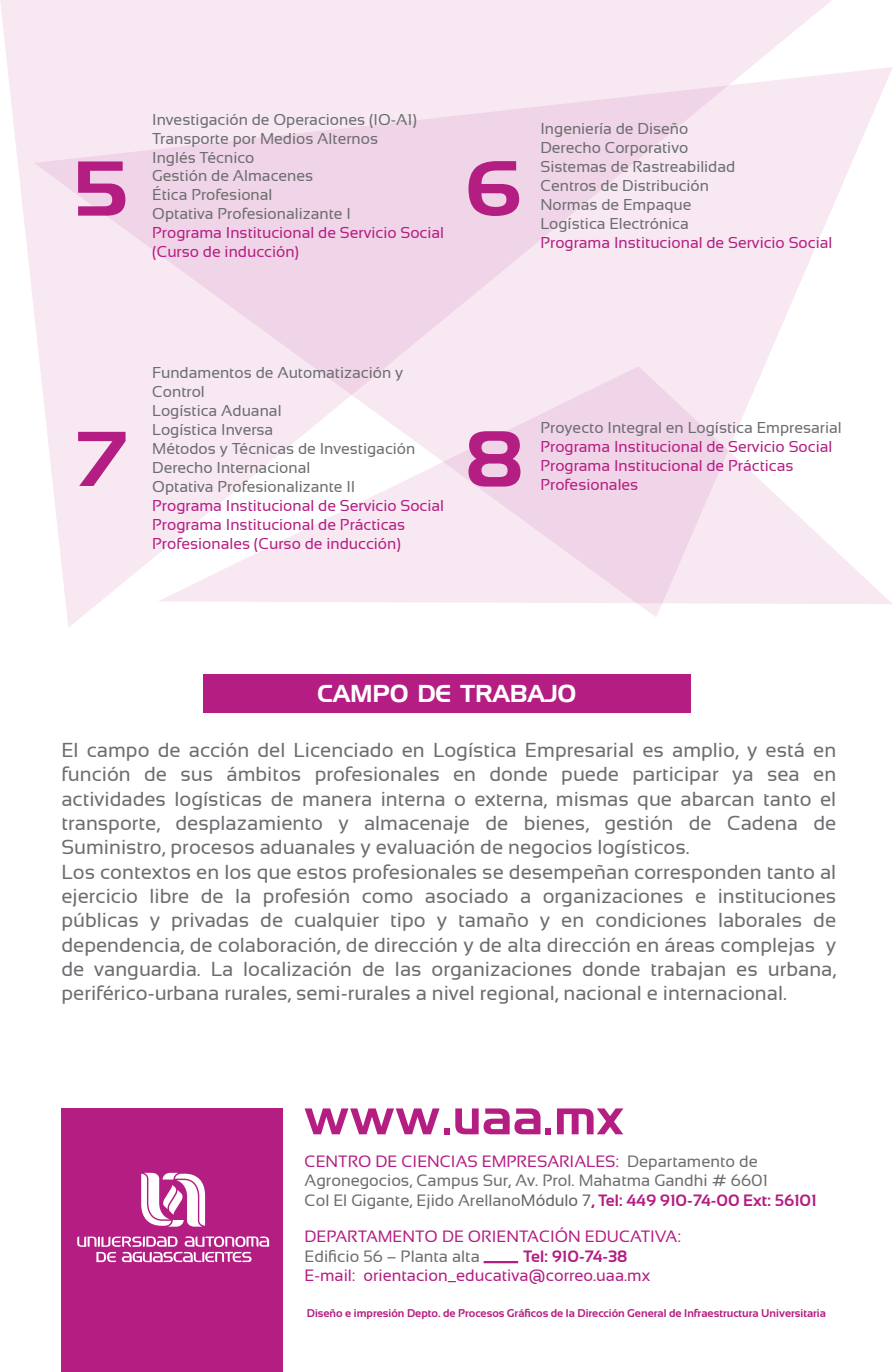
<style>
.page{position:relative;width:893px;height:1372px;background:#fff}
.page>*{position:absolute;margin:0;border:0;box-sizing:border-box;transform-origin:0 0}
.t1{font:24.3px "Hanzel Normal";color:#fff}
.t2{font:20.25px/24.3px "Sansation";color:#6c6d70}
.t3{font:16.43px/19.8px "Sansation";color:#6c6d70}
.t4{font:16.43px "Sansation";color:#b41e82}
.t5{font:700 16.43px "Sansation";color:#b41e82}
.t6{font:15.75px/18.9px "Sansation";color:#6c6d70}
.t7{font:15.75px/18.9px "Sansation";color:#b41e82}
.t8{font:700 11.25px "Sansation";color:#b41e82}
.s1{color:#b41e82}
.s2{color:#5f6364}
.s3{font-weight:700;color:#b41e82}
</style>
<div class="page">
<svg style="left:0;top:0;width:832px;height:627px;fill:#f7e8f2"></svg>
<svg style="left:34px;top:67px;width:859px;height:550px;fill:#f7e8f2"></svg>
<svg style="left:305px;top:1108px;width:246px;height:26px"></svg>
<svg style="left:557px;top:1108px;width:66px;height:26px"></svg>
<div style="left:62px;top:1108px;width:221px;height:263px;background:#b41e82"></div>
<svg style="left:141px;top:1172px;width:64px;height:54px"></svg>
<svg style="left:77px;top:1236px;width:192px;height:25px"></svg>
<div style="left:203px;top:674px;width:488px;height:38px;background:#b41e82"></div>
<hr style="left:484px;top:1260px;width:34px;height:3px;background:#b41e82">
<svg style="left:468px;top:431px;width:52px;height:55px;background:#c75aa3"></svg>
<svg style="left:78px;top:432px;width:48px;height:54px;background:#db96c4"></svg>
<svg style="left:78px;top:161px;width:47px;height:55px;background:#cc68ab"></svg>
<svg style="left:468px;top:161px;width:51px;height:55px;background:#cd6aac"></svg>
<p class="t6" style="left:152px;top:110px;width:266px">Investigación de Operaciones (IO-A1)<br>Transporte por Medios Alternos<br>Inglés Técnico<br>Gestión de Almacenes<br>Ética Profesional<br>Optativa Profesionalizante I</p>
<p class="t7" style="left:152px;top:223px;width:293px">Programa Institucional de Servicio Social (Curso de inducción)</p>
<p class="t6" style="left:152px;top:363px;width:265px">Fundamentos de Automatización y<br>Control<br>Logística Aduanal<br>Logística Inversa<br>Métodos y Técnicas de Investigación<br>Derecho Internacional<br>Optativa Profesionalizante II</p>
<p class="t7" style="left:152px;top:496px;width:293px">Programa Institucional de Servicio Social<br>Programa Institucional de Prácticas<br>Profesionales (Curso de inducción)</p>
<p class="t6" style="left:540px;top:119px;width:196px">Ingeniería de Diseño<br>Derecho Corporativo<br>Sistemas de Rastreabilidad<br>Centros de Distribución<br>Normas de Empaque<br>Logística Electrónica</p>
<p class="t7" style="left:540px;top:232px;width:293px">Programa Institucional de Servicio Social</p>
<p class="t6" style="left:540px;top:418px;width:303px">Proyecto Integral en Logística Empresarial</p>
<p class="t7" style="left:540px;top:437px;width:293px">Programa Institucional de Servicio Social<br>Programa Institucional de Prácticas<br>Profesionales</p>
<p class="t1" style="left:318px;top:679px;width:260px">CAMPO DE TRABAJO</p>
<p class="t2" style="left:61px;top:738px;width:776px">El campo de acción del Licenciado en Logística Empresarial es amplio, y está en función de sus ámbitos profesionales en donde puede participar ya sea en actividades logísticas de manera interna o externa, mismas que abarcan tanto el transporte, desplazamiento y almacenaje de bienes, gestión de Cadena de Suministro, procesos aduanales y evaluación de negocios logísticos.<br>Los contextos en los que estos profesionales se desempeñan corresponden tanto al ejercicio libre de la profesión como asociado a organizaciones e instituciones públicas y privadas de cualquier tipo y tamaño y en condiciones laborales de dependencia, de colaboración, de dirección y de alta dirección en áreas complejas y de vanguardia. La localización de las organizaciones donde trabajan es urbana, periférico-urbana rurales, semi-rurales a nivel regional, nacional e internacional.</p>
<p class="t3" style="left:305px;top:1150px;width:514px"><span class="s1">CENTRO DE CIENCIAS EMPRESARIALES:</span> Departamento de<br>Agronegocios, Campus Sur, Av. Prol. Mahatma Gandhi # 6601<br>Col El Gigante, Ejido Arellano<span class="s2">Módulo 7</span><span class="s3">, Tel: 449 910-74-00 Ext: 56101</span></p>
<p class="t4" style="left:305px;top:1226px;width:378px">DEPARTAMENTO DE ORIENTACIÓN EDUCATIVA:</p>
<p class="t3" style="left:305px;top:1245px;width:177px">Edificio 56 – Planta alta</p>
<p class="t5" style="left:523px;top:1246px;width:105px">Tel: 910-74-38</p>
<p class="t4" style="left:305px;top:1266px;width:347px">E-mail: orientacion_educativa@correo.uaa.mx</p>
<p class="t8" style="left:307px;top:1306px;width:521px">Diseño e impresión Depto. de Procesos Gráficos de la Dirección General de Infraestructura Universitaria</p>
</div>
